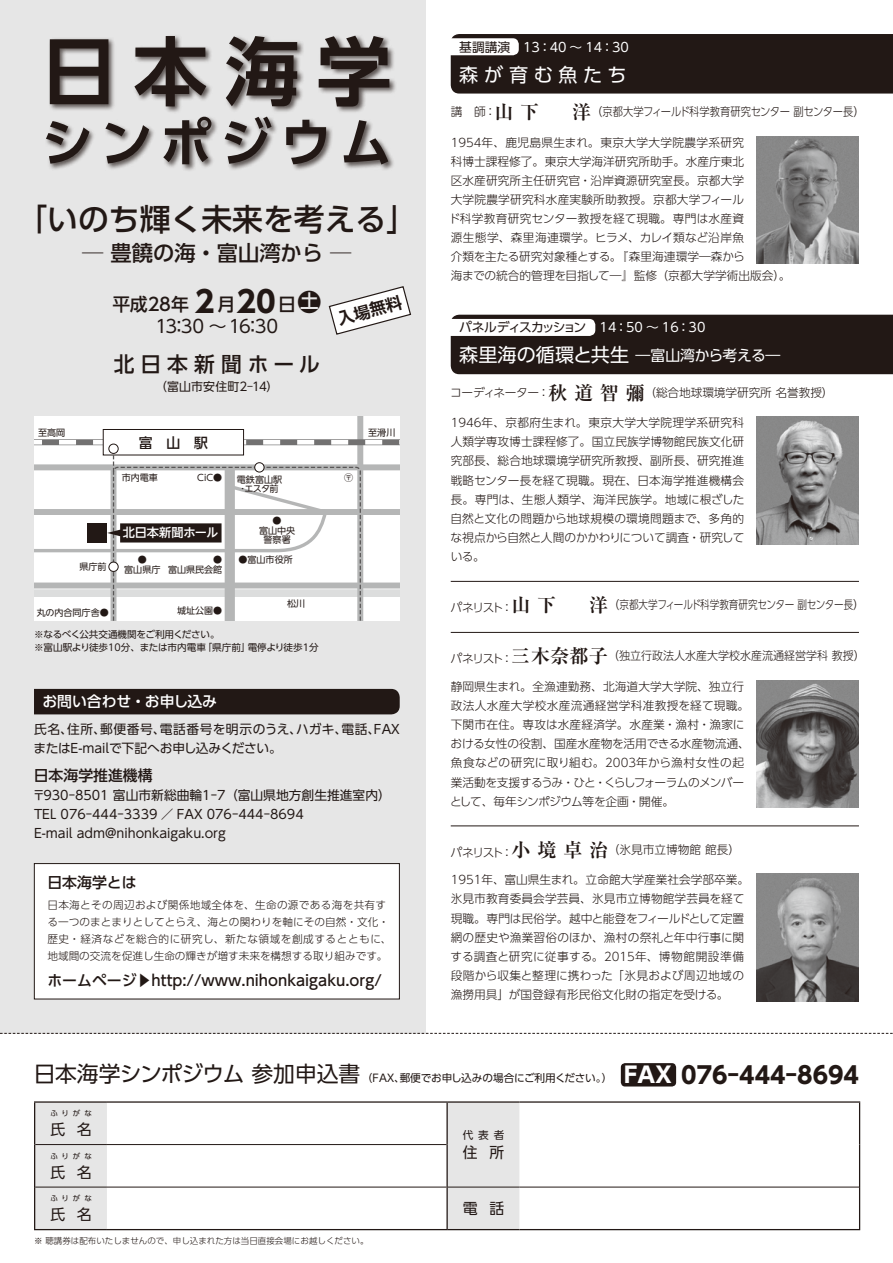
<style>
.page{position:relative;width:893px;height:1263px;background:#fff}
.page>*{position:absolute;margin:0;border:0;box-sizing:border-box;transform-origin:0 0}
.t1{font:700 74.4px "UD Shin Go Pro De";color:#221815}
.t2{font:700 52.05px "UD Shin Go Pro De";letter-spacing:.145em;color:#221815}
.t3{font:500 30.9px "UD Shin Go Pro";color:#221815}
.t4{font:700 23.4px "UD Shin Go Pro";color:#221815}
.t5{font:500 21.3px "UD Shin Go Pro";color:#221815}
.t6{font:500 20.85px "UD Shin Go Pro";letter-spacing:.275em;color:#221815}
.t7{font:19.2px "UD Shin Go Pro";letter-spacing:.295em;color:#fff}
.t8{font:17.85px/22px "UD Shin Go Pro";letter-spacing:-.05em;color:#221815;text-align:center}
.t9{font:700 16.35px "UD Shin Go Pro De";color:#221815}
.t10{font:500 14.85px "UD Shin Go Pro";color:#221815}
.t11{font:14.85px "UD Shin Go Pro";letter-spacing:-.02em;color:#fff}
.t12{font:500 14.85px "UD Shin Go Pro";letter-spacing:-.005em;color:#fff}
.t13{font:14.85px "UD Shin Go Pro";color:#221815}
.t14{font:500 13.8px "UD Shin Go NT Pro";color:#221815}
.t15{font:12.75px/19.2px "UD Shin Go Pro";color:#221815}
.t16{font:12.75px "UD Shin Go Pro";color:#fff}
.t17{font:12.75px "UD Shin Go Pro";letter-spacing:-.125em;color:#221815}
.t18{font:500 12.15px "UD Shin Go NT Pro";letter-spacing:-.01em;color:#fff}
.t19{font:11.85px "UD Shin Go Pro";letter-spacing:.01em;color:#221815}
.t20{font:300 11.7px/19.2px "UD Shin Go Pro";color:#221815}
.t21{font:300 11.7px "UD Shin Go Pro";letter-spacing:-.03em;color:#221815}
.t22{font:300 10.65px/17px "UD Shin Go Pro";letter-spacing:.005em;color:#221815}
.t23{font:10.65px "UD Shin Go Pro";letter-spacing:-.005em;color:#221815}
.t24{font:9.6px/12.8px "UD Shin Go Pro";color:#221815}
.t25{font:9px/9.6px "UD Shin Go NT Pro";color:#221815;text-align:center}
.t26{font:300 8.55px "UD Shin Go Pro";color:#221815}
.t27{font:7.5px "UD Shin Go Pro";letter-spacing:.5em;color:#221815}
.s1{font-weight:500}
.s2{font-weight:700;font-size:29.7px}
.s3{font-weight:500;font-size:23.85px}
.s4{font-family:"Ryumin Pro";font-weight:700;font-size:19.2px}
.s5{font-size:19.2px}
.s6{font-size:21.75px}
.s7{font-size:21.75px;color:#fff}
</style>
<div class="page">
<div style="left:0;top:0;width:425px;height:1033px;background:#e6e6e6"></div>
<svg style="left:35px;top:1103px;width:484px;height:126px"></svg>
<hr style="left:35px;top:1144px;width:72px;height:1px;background:#221815">
<hr style="left:107px;top:1144px;width:339px;height:1px;background:#221815">
<hr style="left:35px;top:1187px;width:72px;height:1px;background:#221815">
<hr style="left:107px;top:1187px;width:339px;height:1px;background:#221815">
<hr style="left:448px;top:1187px;width:71px;height:1px;background:#221815">
<hr style="left:519px;top:1187px;width:340px;height:1px;background:#221815">
<hr style="left:34px;top:1101px;width:73px;height:2px;background:#221815">
<hr style="left:34px;top:1103px;width:1px;height:41px;background:#221815">
<hr style="left:107px;top:1101px;width:340px;height:2px;background:#221815">
<hr style="left:447px;top:1101px;width:72px;height:2px;background:#221815">
<hr style="left:446px;top:1103px;width:2px;height:41px;background:#221815">
<hr style="left:519px;top:1101px;width:341px;height:2px;background:#221815">
<hr style="left:859px;top:1103px;width:1px;height:41px;background:#221815">
<hr style="left:34px;top:1144px;width:1px;height:43px;background:#221815">
<hr style="left:446px;top:1144px;width:2px;height:43px;background:#221815">
<hr style="left:859px;top:1144px;width:1px;height:43px;background:#221815">
<hr style="left:34px;top:1187px;width:1px;height:42px;background:#221815">
<hr style="left:446px;top:1187px;width:2px;height:42px;background:#221815">
<hr style="left:859px;top:1187px;width:1px;height:42px;background:#221815">
<hr style="left:34px;top:1229px;width:73px;height:1px;background:#221815">
<hr style="left:107px;top:1229px;width:340px;height:1px;background:#221815">
<hr style="left:447px;top:1229px;width:72px;height:1px;background:#221815">
<hr style="left:519px;top:1229px;width:341px;height:1px;background:#221815">
<div style="left:621px;top:1063px;width:55px;height:23px;background:#221815;border-radius:4px"></div>
<div style="left:34px;top:863px;width:365px;height:136px;background:#fff"></div>
<div style="left:34px;top:863px;width:366px;height:136px;border:1px solid #221815"></div>
<div style="left:34px;top:689px;width:366px;height:25px;background:#221815"></div>
<svg style="left:34px;top:417px;width:366px;height:204px;background:#e8e7e7"></svg>
<hr style="left:451px;top:581px;width:408px;height:1px;background:#221815">
<hr style="left:451px;top:632px;width:408px;height:1px;background:#221815">
<hr style="left:451px;top:825px;width:408px;height:1px;background:#221815">
<div style="left:450px;top:34px;width:443px;height:60px;background:#221815"></div>
<svg style="left:450px;top:315px;width:443px;height:59px;background:#372e2b"></svg>
<img style="left:757px;top:136px;width:102px;height:128px">
<img style="left:757px;top:417px;width:102px;height:127px">
<img style="left:757px;top:680px;width:102px;height:128px">
<img style="left:757px;top:874px;width:102px;height:127px">
<svg style="left:0;top:1033px;width:893px;height:1px"></svg>
<svg style="left:328px;top:286px;width:84px;height:49px"></svg>
<div style="left:45px;top:34px;width:352px;height:138px;background:#221815;opacity:.7"></div>
<h1 class="t1" style="left:42px;top:11px;width:351px">日本海学</h1>
<h2 class="t2" style="left:41px;top:100px;width:352px">シンポジウム</h2>
<h3 class="t3" style="left:16px;top:194px;width:402px">「いのち輝く未来を考える」</h3>
<h3 class="t5" style="left:82px;top:236px;width:271px">─ 豊饒の海・富山湾から ─</h3>
<h3 class="t8" style="left:112px;top:293px;width:210px"><span class="s1">平成28年</span> <span class="s2">2</span> <span class="s1">月</span><span class="s2">20</span><span class="s1">日</span><span class="s3">土<br></span>13：30 〜 16：30</h3>
<h3 class="t6" style="left:114px;top:347px;width:207px">北日本新聞ホール</h3>
<p class="t19" style="left:155px;top:376px;width:125px">（富山市安住町2–14）</p>
<h3 class="t9" style="left:335px;top:306px;width:67px;rotate:-15deg">入場無料</h3>
<p class="t25" style="left:38px;top:427px;width:29px">至高岡</p>
<p class="t25" style="left:368px;top:427px;width:29px">至滑川</p>
<p class="t14" style="left:139px;top:431px;width:71px">富　山　駅</p>
<p class="t25" style="left:122px;top:472px;width:38px">市内電車</p>
<p class="t25" style="left:237px;top:474px;width:47px">電鉄富山駅･エスタ前</p>
<p class="t25" style="left:344px;top:472px;width:11px">〶</p>
<p class="t25" style="left:197px;top:472px;width:26px">CiC●</p>
<p class="t18" style="left:123px;top:523px;width:97px">北日本新聞ホール</p>
<p class="t25" style="left:259px;top:516px;width:38px">●<br>富山中央警察署</p>
<p class="t25" style="left:168px;top:555px;width:56px;text-align:right">●<br>富山県民会館</p>
<p class="t25" style="left:239px;top:555px;width:56px">●富山市役所</p>
<p class="t25" style="left:287px;top:598px;width:20px">松川</p>
<p class="t25" style="left:124px;top:555px;width:38px">●<br>富山県庁</p>
<p class="t25" style="left:79px;top:561px;width:29px">県庁前</p>
<p class="t25" style="left:37px;top:607px;width:74px">丸の内合同庁舎●</p>
<p class="t25" style="left:177px;top:605px;width:47px">城址公園●</p>
<p class="t24" style="left:34px;top:627px;width:286px">※なるべく公共交通機関をご利用ください。<br>※富山駅より徒歩10分、または市内電車「県庁前」電停より徒歩1分</p>
<p class="t12" style="left:42px;top:690px;width:176px">お問い合わせ・お申し込み</p>
<p class="t15" style="left:34px;top:719px;width:368px">氏名、住所、郵便番号、電話番号を明示のうえ、ハガキ、電話、FAXまたはE-mailで下記へお申し込みください。</p>
<p class="t10" style="left:34px;top:763px;width:120px">日本海学推進機構</p>
<p class="t15" style="left:32px;top:785px;width:360px">〒930-8501 富山市新総曲輪1-7（富山県地方創生推進室内）<br>TEL 076-444-3339 ／ FAX 076-444-8694<br>E-mail adm@nihonkaigaku.org</p>
<p class="t10" style="left:47px;top:870px;width:91px">日本海学とは</p>
<p class="t22" style="left:47px;top:896px;width:346px">日本海とその周辺および関係地域全体を、生命の源である海を共有する一つのまとまりとしてとらえ、海との関わりを軸にその自然・文化・歴史・経済などを総合的に研究し、新たな領域を創成するとともに、地域間の交流を促進し生命の輝きが増す未来を構想する取り組みです。</p>
<p class="t10" style="left:47px;top:968px;width:336px">ホームページ▶http://www.nihonkaigaku.org/</p>
<p class="t15" style="left:459px;top:37px;width:53px">基調講演</p>
<p class="t16" style="left:523px;top:36px;width:107px">13：40 〜 14：30</p>
<h3 class="t7" style="left:459px;top:59px;width:169px">森が育む魚たち</h3>
<p class="t21" style="left:451px;top:102px;width:421px">講　師：<span class="s4">山下　洋</span>（京都大学フィールド科学教育研究センター 副センター長）　</p>
<p class="t20" style="left:449px;top:132px;width:343px">1954年、鹿児島県生まれ。東京大学大学院農学系研究<br>科博士課程修了。東京大学海洋研究所助手。水産庁東北<br>区水産研究所主任研究官・沿岸資源研究室長。京都大学<br>大学院農学研究科水産実験所助教授。京都大学フィール<br>ド科学教育研究センター教授を経て現職。専門は水産資<br>源生態学、森里海連環学。ヒラメ、カレイ類など沿岸魚<br>介類を主たる研究対象種とする。『森里海連環学―森から<br>海までの統合的管理を目指して―』監修（京都大学学術出版会）。</p>
<p class="t17" style="left:459px;top:317px;width:129px">パネルディスカッション</p>
<p class="t16" style="left:600px;top:317px;width:107px">14：50 〜 16：30</p>
<p class="t11" style="left:459px;top:343px;width:322px"><span class="s5">森里海の循環と共生</span> ―富山湾から考える―</p>
<p class="t20" style="left:450px;top:382px;width:385px">コーディネーター：<span class="s4">秋道智彌</span>（総合地球環境学研究所 名誉教授）</p>
<p class="t20" style="left:450px;top:413px;width:295px;text-align:justify">1946年、京都府生まれ。東京大学大学院理学系研究科人類学専攻博士課程修了。国立民族学博物館民族文化研究部長、総合地球環境学研究所教授、副所長、研究推進戦略センター長を経て現職。現在、日本海学推進機構会長。専門は、生態人類学、海洋民族学。地域に根ざした自然と文化の問題から地球規模の環境問題まで、多角的な視点から自然と人間のかかわりについて調査・研究している。</p>
<p class="t21" style="left:451px;top:595px;width:416px">パネリスト：<span class="s4">山下　洋</span>（京都大学フィールド科学教育研究センター 副センター長）</p>
<p class="t20" style="left:451px;top:646px;width:416px">パネリスト：<span class="s4">三木奈都子</span>（独立行政法人水産大学校水産流通経営学科 教授）</p>
<p class="t20" style="left:450px;top:676px;width:301px">静岡県生まれ。全漁連勤務、北海道大学大学院、独立行政法人水産大学校水産流通経営学科准教授を経て現職。下関市在住。専攻は水産経済学。水産業・漁村・漁家における女性の役割、国産水産物を活用できる水産物流通、魚食などの研究に取り組む。2003年から漁村女性の起業活動を支援するうみ・ひと・くらしフォーラムのメンバーとして、毎年シンポジウム等を企画・開催。</p>
<p class="t20" style="left:451px;top:839px;width:291px">パネリスト：<span class="s4">小境卓治</span>（氷見市立博物館 館長）</p>
<p class="t20" style="left:451px;top:870px;width:300px">1951年、富山県生まれ。立命館大学産業社会学部卒業。氷見市教育委員会学芸員、氷見市立博物館学芸員を経て現職。専門は民俗学。越中と能登をフィールドとして定置網の歴史や漁業習俗のほか、漁村の祭礼と年中行事に関する調査と研究に従事する。2015年、博物館開設準備段階から収集と整理に携わった「氷見および周辺地域の漁撈用具」が国登録有形民俗文化財の指定を受ける。</p>
<p class="t23" style="left:34px;top:1070px;width:580px"><span class="s6">日本海学シンポジウム 参加申込書</span> （FAX、郵便でお申し込みの場合にご利用ください。）</p>
<p class="t27" style="left:50px;top:1107px;width:43px">ふりがな</p>
<p class="t13" style="left:50px;top:1118px;width:43px">氏 名</p>
<p class="t23" style="left:463px;top:1126px;width:43px">代表者</p>
<p class="t27" style="left:50px;top:1150px;width:43px">ふりがな</p>
<p class="t13" style="left:463px;top:1140px;width:43px">住 所</p>
<p class="t13" style="left:50px;top:1160px;width:43px">氏 名</p>
<p class="t27" style="left:50px;top:1192px;width:43px">ふりがな</p>
<p class="t13" style="left:50px;top:1202px;width:43px">氏 名</p>
<p class="t13" style="left:463px;top:1196px;width:43px">電 話</p>
<p class="t26" style="left:34px;top:1234px;width:336px">※ 聴講券は配布いたしませんので、申し込まれた方は当日直接会場にお越しください。</p>
<h3 class="t4" style="left:624px;top:1056px;width:236px"><span class="s7">FAX</span> 076-444-8694</h3>
</div>
